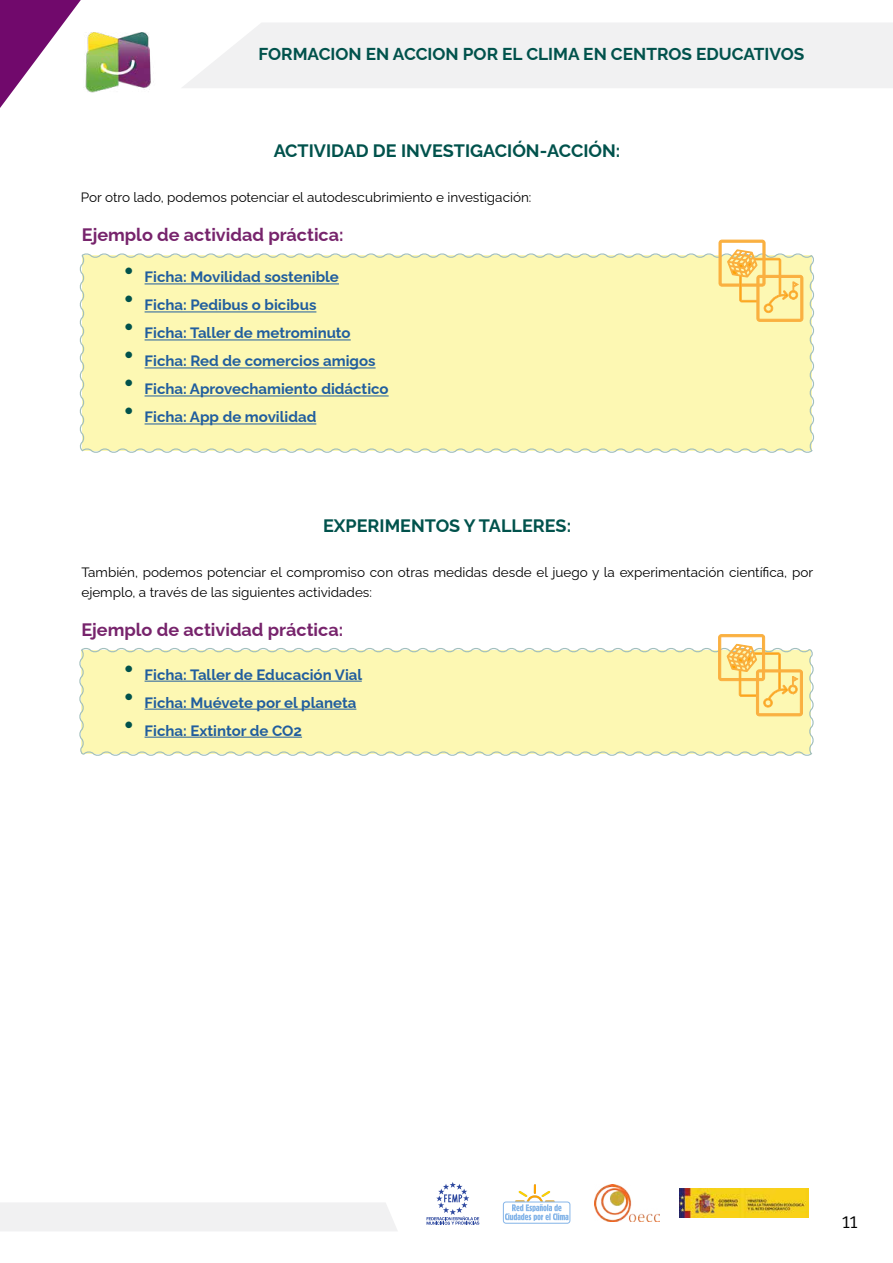
<style>
.page{position:relative;width:893px;height:1263px;background:#fff}
.page>*{position:absolute;margin:0;border:0;box-sizing:border-box;transform-origin:0 0}
.t1{font:700 18px "Raleway";color:#77246c}
.t2{font:700 18px "Raleway";color:#01524c}
.t3{font:300 18px "Bree";color:#000}
.t4{font:700 17.25px "Raleway";color:#01524c}
.t5{font:700 15px "Raleway";color:#215e9e}
.t6{font:13.5px/19.5px "Raleway";color:#000}
.s1{font-size:31.5px;color:#01524c}
</style>
<div class="page">
<div style="left:0;top:1203px;width:397px;height:28px;background:#f1f1f2"></div>
<svg style="left:642px;top:1213px;width:18px;height:9px"></svg>
<div style="left:503px;top:1201px;width:67px;height:23px;border:1px solid #88b7e9;border-radius:3px"></div>
<svg style="left:503px;top:1184px;width:67px;height:39px"></svg>
<img style="left:680px;top:1189px;width:129px;height:29px">
<svg style="left:427px;top:1182px;width:52px;height:43px"></svg>
<img style="left:595px;top:1184px;width:64px;height:37px">
<div style="left:182px;top:23px;width:711px;height:65px;background:#f1f1f2"></div>
<img style="left:85px;top:32px;width:66px;height:61px">
<svg style="left:0;top:0;width:81px;height:108px"></svg>
<div style="left:79px;top:253px;width:735px;height:200px;background:#fdf8b3"></div>
<hr style="left:145px;top:284px;width:194px;height:1px;background:#215e9e">
<hr style="left:145px;top:312px;width:171px;height:1px;background:#215e9e">
<hr style="left:145px;top:340px;width:206px;height:1px;background:#215e9e">
<hr style="left:145px;top:368px;width:231px;height:1px;background:#215e9e">
<hr style="left:145px;top:396px;width:244px;height:1px;background:#215e9e">
<hr style="left:145px;top:424px;width:171px;height:1px;background:#215e9e">
<svg style="left:718px;top:239px;width:86px;height:83px;background:#fbe39c"></svg>
<svg style="left:79px;top:648px;width:735px;height:108px;background:#f9f6b5"></svg>
<hr style="left:145px;top:681px;width:217px;height:1px;background:#215e9e">
<hr style="left:145px;top:709px;width:211px;height:1px;background:#215e9e">
<hr style="left:145px;top:737px;width:157px;height:1px;background:#215e9e">
<svg style="left:718px;top:634px;width:85px;height:83px;background:#fbe39c"></svg>
<p class="t4" style="left:258px;top:40px;width:547px">FORMACION EN ACCION POR EL CLIMA EN CENTROS EDUCATIVOS</p>
<p class="t2" style="left:274px;top:137px;width:348px">ACTIVIDAD DE INVESTIGACIÓN-ACCIÓN:</p>
<p class="t6" style="left:81px;top:186px;width:452px">Por otro lado, podemos potenciar el autodescubrimiento e investigación:</p>
<p class="t1" style="left:82px;top:220px;width:263px">Ejemplo de actividad práctica:</p>
<p class="t5" style="left:123px;top:265px;width:217px"><span class="s1">•</span> Ficha: Movilidad sostenible</p>
<p class="t5" style="left:123px;top:293px;width:195px"><span class="s1">•</span> Ficha: Pedibus o bicibus</p>
<p class="t5" style="left:123px;top:321px;width:229px"><span class="s1">•</span> Ficha: Taller de metrominuto</p>
<p class="t5" style="left:123px;top:349px;width:254px"><span class="s1">•</span> Ficha: Red de comercios amigos</p>
<p class="t5" style="left:123px;top:377px;width:267px"><span class="s1">•</span> Ficha: Aprovechamiento didáctico</p>
<p class="t5" style="left:123px;top:405px;width:195px"><span class="s1">•</span> Ficha: App de movilidad</p>
<p class="t2" style="left:323px;top:511px;width:250px">EXPERIMENTOS Y TALLERES:</p>
<p class="t6" style="left:81px;top:561px;width:733px">También, podemos potenciar el compromiso con otras medidas desde el juego y la experimentación científica, por ejemplo, a través de las siguientes actividades:</p>
<p class="t1" style="left:81px;top:615px;width:263px">Ejemplo de actividad práctica:</p>
<p class="t5" style="left:123px;top:662px;width:240px"><span class="s1">•</span> Ficha: Taller de Educación Vial</p>
<p class="t5" style="left:123px;top:690px;width:235px"><span class="s1">•</span> Ficha: Muévete por el planeta</p>
<p class="t5" style="left:123px;top:718px;width:180px"><span class="s1">•</span> Ficha: Extintor de CO2</p>
<p class="t3" style="left:842px;top:1211px;width:17px">11</p>
</div>
